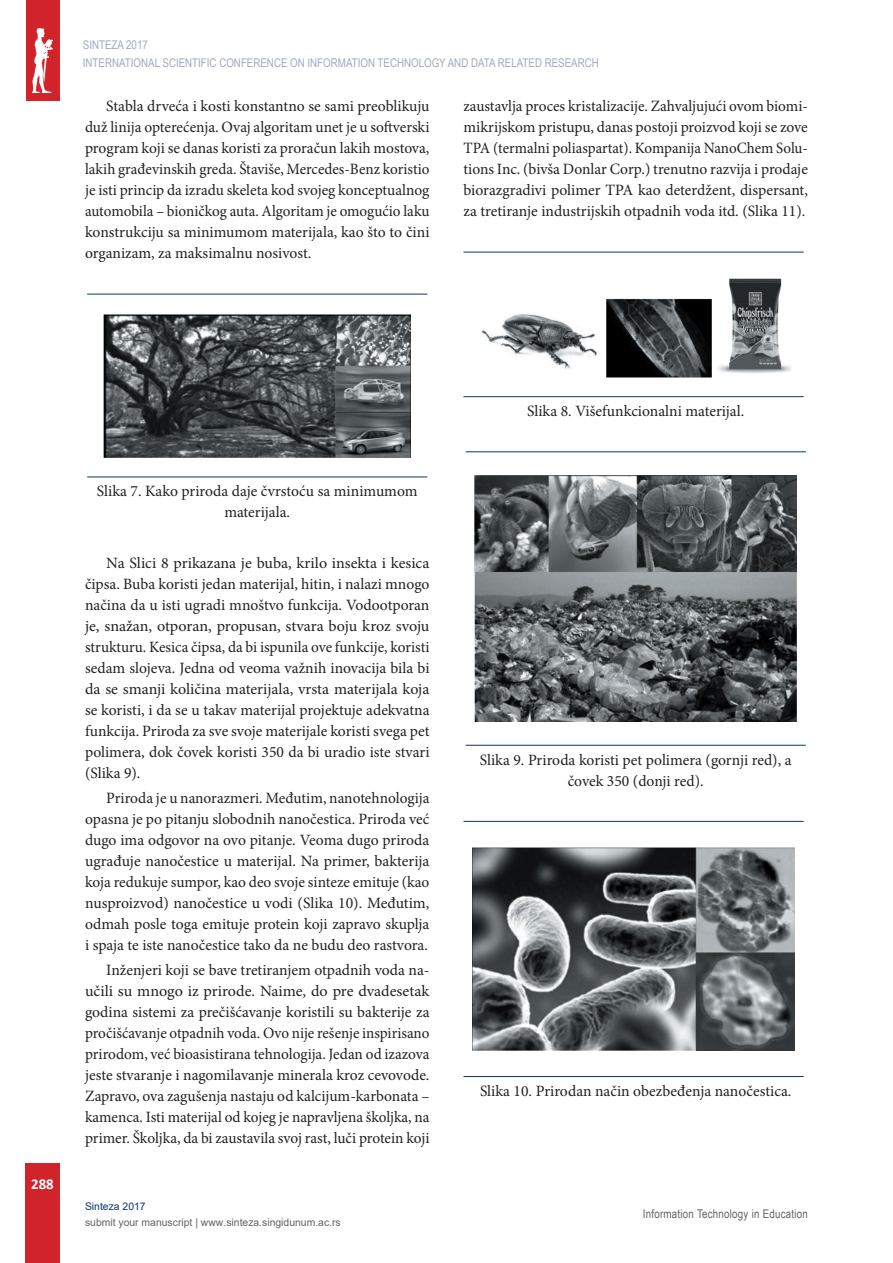
<style>
.page{position:relative;width:893px;height:1263px;background:#fff}
.page>*{position:absolute;margin:0;border:0;box-sizing:border-box;transform-origin:0 0}
.t1{font:15.75px/21px "Minion Pro";color:#231f20;text-align:justify}
.t2{font:700 15px "Calibri";color:#fff}
.t3{font:12px/18px "Arial Narrow";color:#a2a8c2}
.t4{font:12px "Arial Narrow";letter-spacing:.02em;color:#636366}
.t5{font:10.5px "Arial";color:#636366}
.t6{font:10.5px "Arial";color:#0b366a}
</style>
<div class="page">
<div style="left:26px;top:1163px;width:34px;height:100px;background:#d1232a"></div>
<div style="left:26px;top:0;width:33px;height:101px;background:#d1232a"></div>
<img style="left:32px;top:29px;width:21px;height:63px">
<hr style="left:87px;top:294px;width:340px;height:1px;background:#0b366a">
<hr style="left:87px;top:477px;width:340px;height:1px;background:#0b366a">
<img style="left:104px;top:314px;width:307px;height:143px">
<hr style="left:463px;top:252px;width:341px;height:1px;background:#0b366a">
<hr style="left:463px;top:396px;width:341px;height:1px;background:#0b366a">
<img style="left:481px;top:278px;width:310px;height:99px">
<hr style="left:466px;top:452px;width:340px;height:1px;background:#0b366a">
<hr style="left:466px;top:745px;width:340px;height:1px;background:#0b366a">
<img style="left:475px;top:475px;width:322px;height:247px">
<hr style="left:463px;top:821px;width:341px;height:1px;background:#0b366a">
<hr style="left:463px;top:1076px;width:341px;height:1px;background:#0b366a">
<img style="left:472px;top:847px;width:323px;height:203px">
<p class="t3" style="left:83px;top:35px;width:517px">SINTEZA 2017<br>INTERNATIONAL SCIENTIFIC CONFERENCE ON INFORMATION TECHNOLOGY AND DATA RELATED RESEARCH</p>
<p class="t1" style="left:85px;top:96px;width:346px;text-indent:21px">Stabla drveća i kosti konstantno se sami preoblikuju duž linija opterećenja. Ovaj algoritam unet je u softverski program koji se danas koristi za proračun lakih mostova, lakih građevinskih greda. Štaviše, Mercedes-Benz koristio je isti princip da izradu skeleta kod svojeg konceptualnog automobila – bioničkog auta. Algoritam je omogućio laku konstrukciju sa minimumom materijala, kao što to čini organizam, za maksimalnu nosivost.</p>
<p class="t1" style="left:463px;top:96px;width:346px">zaustavlja proces kristalizacije. Zahvaljujući ovom biomi&shy;mikrijskom pristupu, danas postoji proizvod koji se zove TPA (termalni poliaspartat). Kompanija NanoChem Solu&shy;tions Inc. (bivša Donlar Corp.) trenutno razvija i prodaje biorazgradivi polimer TPA kao deterdžent, dispersant, za tretiranje industrijskih otpadnih voda itd. (Slika 11).</p>
<p class="t2" style="left:31px;top:1174px;width:24px">288</p>
<p class="t1" style="left:97px;top:481px;width:322px;text-align:center">Slika 7. Kako priroda daje čvrstoću sa minimumom materijala.</p>
<p class="t1" style="left:85px;top:552px;width:346px;text-indent:21px">Na Slici 8 prikazana je buba, krilo insekta i kesica čipsa. Buba koristi jedan materijal, hitin, i nalazi mnogo načina da u isti ugradi mnoštvo funkcija. Vodootporan je, snažan, otporan, propusan, stvara boju kroz svoju strukturu. Kesica čipsa, da bi ispunila ove funkcije, koristi sedam slojeva. Jedna od veoma važnih inovacija bila bi da se smanji količina materijala, vrsta materijala koja se koristi, i da se u takav materijal projektuje adekvatna funkcija. Priroda za sve svoje materijale koristi svega pet polimera, dok čovek koristi 350 da bi uradio iste stvari (Slika 9).</p>
<p class="t1" style="left:85px;top:788px;width:346px;text-indent:21px">Priroda je u nanorazmeri. Međutim, nanotehnologija opasna je po pitanju slobodnih nanočestica. Priroda već dugo ima odgovor na ovo pitanje. Veoma dugo priroda ugrađuje nanočestice u materijal. Na primer, bakterija koja redukuje sumpor, kao deo svoje sinteze emituje (kao nusproizvod) nanočestice u vodi (Slika 10). Međutim, odmah posle toga emituje protein koji zapravo skuplja i spaja te iste nanočestice tako da ne budu deo rastvora.</p>
<p class="t1" style="left:85px;top:960px;width:346px;text-indent:21px">Inženjeri koji se bave tretiranjem otpadnih voda na&shy;učili su mnogo iz prirode. Naime, do pre dvadesetak godina sistemi za prečišćavanje koristili su bakterije za pročišćavanje otpadnih voda. Ovo nije rešenje inspirisano prirodom, već bioasistirana tehnologija. Jedan od izazova jeste stvaranje i nagomilavanje minerala kroz cevovode.<br>Zapravo, ova zagušenja nastaju od kalcijum-karbonata – kamenca. Isti materijal od kojeg je napravljena školjka, na primer. Školjka, da bi zaustavila svoj rast, luči protein koji</p>
<p class="t6" style="left:85px;top:1199px;width:62px">Sinteza 2017</p>
<p class="t5" style="left:85px;top:1215px;width:257px">submit your manuscript | www.sinteza.singidunum.ac.rs</p>
<p class="t1" style="left:527px;top:401px;width:219px">Slika 8. Višefunkcionalni materijal.</p>
<p class="t1" style="left:480px;top:749px;width:313px;text-align:center">Slika 9. Priroda koristi pet polimera (gornji red), a čovek 350 (donji red).</p>
<p class="t1" style="left:480px;top:1080px;width:313px">Slika 10. Prirodan način obezbeđenja nanočestica.</p>
<p class="t4" style="left:643px;top:1205px;width:166px">Information Technology in Education</p>
</div>
